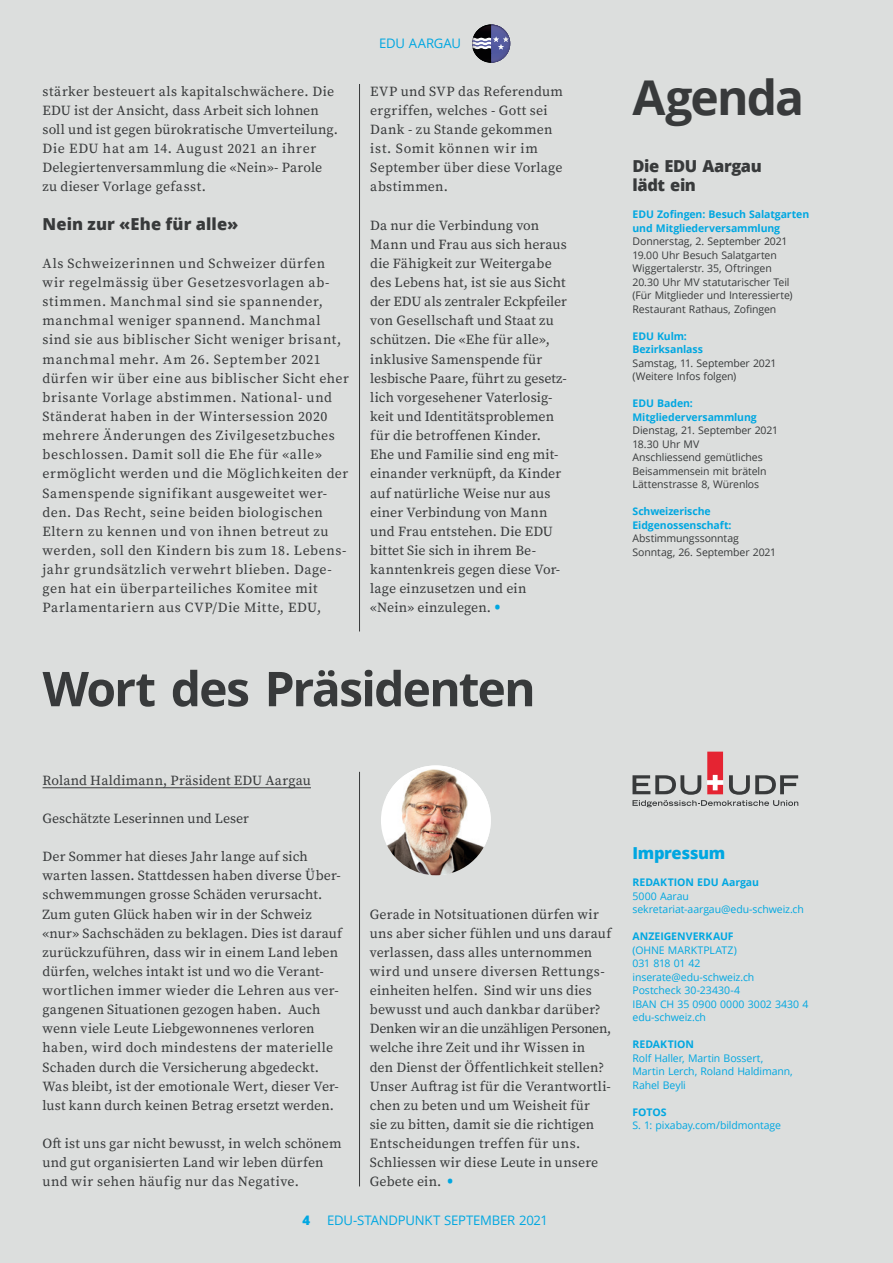
<style>
.page{position:relative;width:893px;height:1263px;background:#dcdedd}
.page>*{position:absolute;margin:0;border:0;box-sizing:border-box;transform-origin:0 0}
.t1{font:700 48px "Open Sans";letter-spacing:-.04em;color:#383a3b}
.t2{font:800 16.5px/19.2px "Open Sans";letter-spacing:-.015em;color:#383a3b}
.t3{font:800 16.5px "Open Sans";letter-spacing:.005em;color:#383a3b}
.t4{font:800 16.5px "Open Sans";letter-spacing:-.025em;color:#00a7e1}
.t5{font:13.8px/19.2px "Source Serif Pro";letter-spacing:.02em;color:#383a3b}
.t6{font:13.8px/19.2px "Source Serif Pro";letter-spacing:.04em;color:#383a3b}
.t7{font:13.8px "Source Serif Pro";color:#383a3b}
.t8{font:13.2px "Open Sans";letter-spacing:-.02em;color:#00a7e1}
.t9{font:800 13.2px "Open Sans";color:#00a7e1}
.t10{font:10.5px/13.5px "Open Sans";letter-spacing:-.01em;color:#383a3b}
.t11{font:10.5px/13.5px "Open Sans";letter-spacing:-.01em;color:#00a7e1}
.t12{font:700 10.5px/13.5px "Open Sans";letter-spacing:-.01em;color:#00a7e1}
.s1{font-family:"Open Sans";font-weight:800;color:#00a7e1}
</style>
<div class="page">
<svg style="left:43px;top:670px;width:489px;height:37px"></svg>
<hr style="left:43px;top:787px;width:268px;height:1px;background:#383a3b">
<svg style="left:632px;top:752px;width:166px;height:55px"></svg>
<svg style="left:472px;top:24px;width:38px;height:39px"></svg>
<img style="left:476px;top:53px;width:30px;height:8px">
<hr style="left:359px;top:772px;width:1px;height:414px;background:#383a3b">
<hr style="left:359px;top:84px;width:1px;height:547px;background:#383a3b">
<img style="left:387px;top:765px;width:104px;height:110px">
<p class="t5" style="left:43px;top:82px;width:297px">stärker besteuert als kapitalschwächere. Die EDU ist der Ansicht, dass Arbeit sich lohnen soll und ist gegen bürokratische Umverteilung.<br>Die EDU hat am 14. August 2021 an ihrer Delegiertenversammlung die «Nein»- Parole zu dieser Vorlage gefasst.</p>
<p class="t3" style="left:43px;top:211px;width:197px">Nein zur «Ehe für alle»</p>
<p class="t6" style="left:43px;top:254px;width:308px">Als Schweizerinnen und Schweizer dürfen wir regelmässig über Gesetzesvorlagen ab&shy;stimmen. Manchmal sind sie spannender, manchmal weniger spannend. Manchmal sind sie aus biblischer Sicht weniger brisant, manchmal mehr. Am 26. September 2021 dürfen wir über eine aus biblischer Sicht eher brisante Vorlage abstimmen. National- und Ständerat haben in der Wintersession 2020 mehrere Änderungen des Zivilgesetzbuches beschlossen. Damit soll die Ehe für «alle» ermöglicht werden und die Möglichkeiten der Samenspende signifikant ausgeweitet wer&shy;den. Das Recht, seine beiden biologischen Eltern zu kennen und von ihnen betreut zu werden, soll den Kindern bis zum 18. Lebens&shy;jahr grundsätzlich verwehrt blieben. Dage&shy;gen hat ein überparteiliches Komitee mit Parlamentariern aus CVP/Die Mitte, EDU,</p>
<p class="t8" style="left:379px;top:34px;width:83px">EDU AARGAU</p>
<p class="t5" style="left:370px;top:82px;width:194px">EVP und SVP das Referendum ergriffen, welches - Gott sei<br>Dank - zu Stande gekommen ist. Somit können wir im<br>September über diese Vorlage abstimmen.</p>
<p class="t5" style="left:370px;top:216px;width:198px">Da nur die Verbindung von<br>Mann und Frau aus sich heraus die Fähigkeit zur Weitergabe des Lebens hat, ist sie aus Sicht der EDU als zentraler Eckpfeiler von Gesellschaft und Staat zu schützen. Die «Ehe für alle», inklusive Samenspende für lesbische Paare, führt zu gesetz&shy;lich vorgesehener Vaterlosig&shy;keit und Identitätsproblemen für die betroffenen Kinder.<br>Ehe und Familie sind eng mit&shy;einander verknüpft, da Kinder auf natürliche Weise nur aus einer Verbindung von Mann und Frau entstehen. Die EDU bittet Sie sich in ihrem Be&shy;kanntenkreis gegen diese Vor&shy;lage einzusetzen und ein «Nein» einzulegen. <span class="s1">•</span></p>
<h1 class="t1" style="left:632px;top:63px;width:173px">Agenda</h1>
<p class="t2" style="left:632px;top:156px;width:131px">Die EDU Aargau lädt ein</p>
<p class="t12" style="left:632px;top:208px;width:178px">EDU Zofingen: Besuch Salatgarten und Mitgliederversammlung</p>
<p class="t10" style="left:632px;top:235px;width:162px">Donnerstag, 2. September 2021<br>19.00 Uhr Besuch Salatgarten<br>Wiggertalerstr. 35, Oftringen<br>20.30 Uhr MV statutarischer Teil (Für Mitglieder und Interessierte)<br>Restaurant Rathaus, Zofingen</p>
<p class="t12" style="left:632px;top:329px;width:72px">EDU Kulm:<br>Bezirksanlass</p>
<p class="t10" style="left:632px;top:356px;width:145px">Samstag, 11. September 2021 (Weitere Infos folgen)</p>
<p class="t12" style="left:632px;top:397px;width:126px">EDU Baden:<br>Mitgliederversammlung</p>
<p class="t10" style="left:632px;top:424px;width:147px">Dienstag, 21. September 2021<br>18.30 Uhr MV<br>Anschliessend gemütliches<br>Beisammensein mit bräteln<br>Lättenstrasse 8, Würenlos</p>
<p class="t12" style="left:632px;top:505px;width:101px">Schweizerische<br>Eidgenossenschaft:</p>
<p class="t10" style="left:632px;top:532px;width:145px">Abstimmungssonntag<br>Sonntag, 26. September 2021</p>
<p class="t5" style="left:43px;top:771px;width:270px">Roland Haldimann, Präsident EDU Aargau</p>
<p class="t7" style="left:43px;top:810px;width:208px">Geschätzte Leserinnen und Leser</p>
<p class="t5" style="left:43px;top:847px;width:301px">Der Sommer hat dieses Jahr lange auf sich warten lassen. Stattdessen haben diverse Über&shy;schwemmungen grosse Schäden verursacht.<br>Zum guten Glück haben wir in der Schweiz «nur» Sachschäden zu beklagen. Dies ist darauf zurückzuführen, dass wir in einem Land leben dürfen, welches intakt ist und wo die Verant&shy;wortlichen immer wieder die Lehren aus ver&shy;gangenen Situationen gezogen haben. Auch wenn viele Leute Liebgewonnenes verloren haben, wird doch mindestens der materielle Schaden durch die Versicherung abgedeckt.<br>Was bleibt, ist der emotionale Wert, dieser Ver&shy;lust kann durch keinen Betrag ersetzt werden.</p>
<p class="t5" style="left:43px;top:1134px;width:301px">Oft ist uns gar nicht bewusst, in welch schönem und gut organisierten Land wir leben dürfen und wir sehen häufig nur das Negative.</p>
<p class="t5" style="left:370px;top:905px;width:243px">Gerade in Notsituationen dürfen wir uns aber sicher fühlen und uns darauf verlassen, dass alles unternommen wird und unsere diversen Rettungs&shy;einheiten helfen. Sind wir uns dies bewusst und auch dankbar darüber?<br>Denken wir an die unzähligen Personen, welche ihre Zeit und ihr Wissen in den Dienst der Öffentlichkeit stellen?<br>Unser Auftrag ist für die Verantwortli&shy;chen zu beten und um Weisheit für<br>sie zu bitten, damit sie die richtigen Entscheidungen treffen für uns.<br>Schliessen wir diese Leute in unsere Gebete ein. <span class="s1">•</span></p>
<p class="t9" style="left:302px;top:1210px;width:9px">4</p>
<p class="t8" style="left:327px;top:1211px;width:222px">EDU-STANDPUNKT SEPTEMBER 2021</p>
<p class="t4" style="left:632px;top:841px;width:94px">Impressum</p>
<p class="t12" style="left:632px;top:875px;width:128px">REDAKTION EDU Aargau</p>
<p class="t11" style="left:632px;top:889px;width:173px">5000 Aarau sekretariat-aargau@edu-schweiz.ch</p>
<p class="t12" style="left:632px;top:929px;width:103px">ANZEIGENVERKAUF</p>
<p class="t11" style="left:632px;top:943px;width:177px">(OHNE MARKTPLATZ)<br>031 818 01 42 inserate@edu-schweiz.ch<br>Postcheck 30-23430-4<br>IBAN CH 35 0900 0000 3002 3430 4 edu-schweiz.ch</p>
<p class="t12" style="left:632px;top:1037px;width:63px">REDAKTION</p>
<p class="t11" style="left:632px;top:1051px;width:162px">Rolf Haller, Martin Bossert,<br>Martin Lerch, Roland Haldimann,<br>Rahel Beyli</p>
<p class="t12" style="left:632px;top:1105px;width:36px">FOTOS</p>
<p class="t11" style="left:632px;top:1118px;width:150px">S. 1: pixabay.com/bildmontage</p>
</div>
